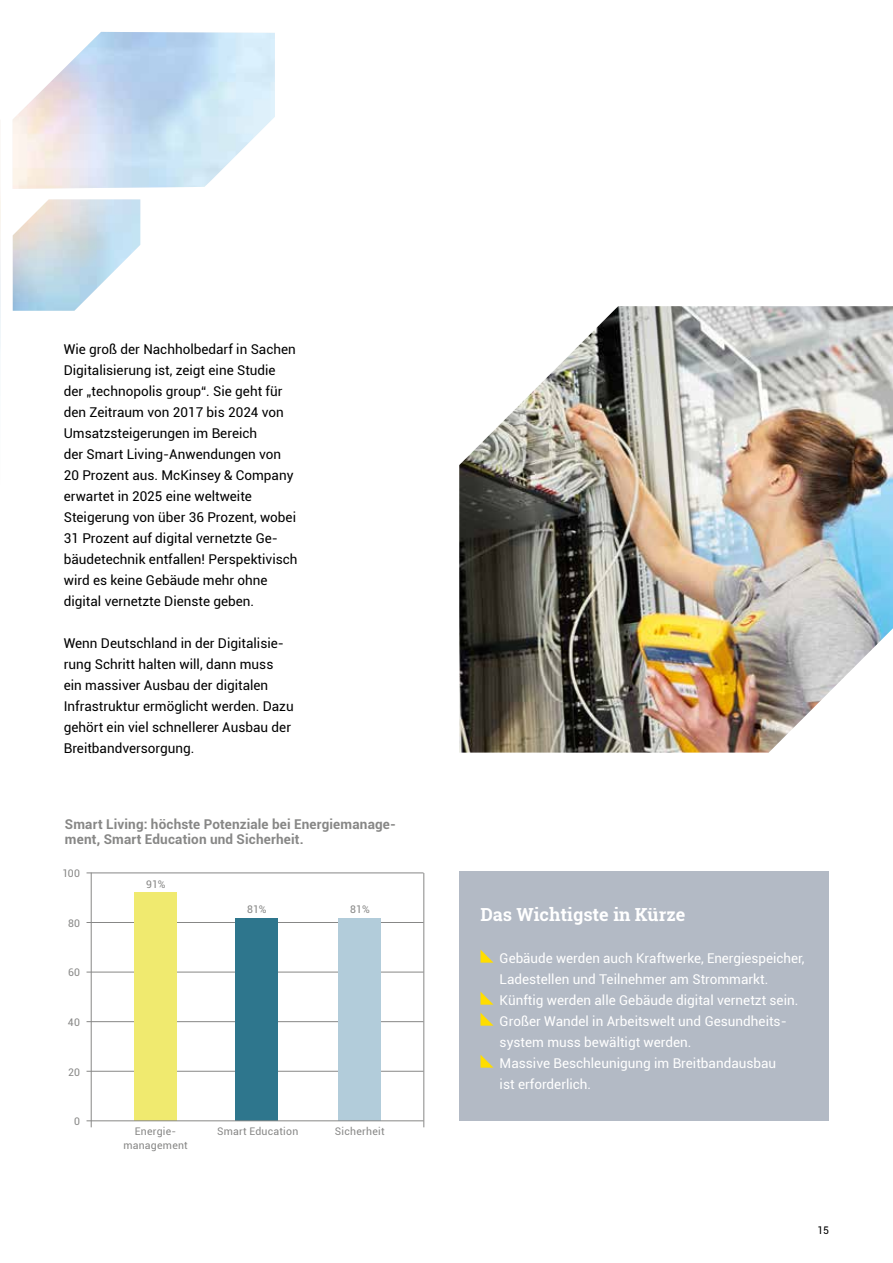
<style>
.page{position:relative;width:893px;height:1263px;background:#fff}
.page>*{position:absolute;margin:0;border:0;box-sizing:border-box;transform-origin:0 0}
.t1{font:700 18px "Roboto Slab";color:#fff}
.t2{font:13.5px/21px "Roboto";color:#000}
.t3{font:13.5px/21px "Roboto";color:#fff}
.t4{font:700 13.5px/15px "Roboto";letter-spacing:.01em;color:#878786}
.t5{font:10.5px/14.2px "Roboto";letter-spacing:.025em;color:#878786;text-align:center}
.t6{font:10.5px "Roboto";color:#000}
</style>
<div class="page">
<div style="left:459px;top:871px;width:370px;height:249px;background:#b3bac5"></div>
<svg style="left:480px;top:949px;width:14px;height:14px"></svg>
<svg style="left:480px;top:991px;width:14px;height:14px"></svg>
<svg style="left:480px;top:1012px;width:14px;height:14px"></svg>
<svg style="left:480px;top:1054px;width:14px;height:14px"></svg>
<hr style="left:91px;top:873px;width:1px;height:254px;background:#878786">
<hr style="left:423px;top:873px;width:1px;height:254px;background:#878786">
<hr style="left:87px;top:1071px;width:336px;height:1px;background:#878786">
<hr style="left:87px;top:1021px;width:336px;height:1px;background:#878786">
<hr style="left:87px;top:972px;width:336px;height:1px;background:#878786">
<hr style="left:87px;top:922px;width:336px;height:1px;background:#878786">
<hr style="left:87px;top:873px;width:336px;height:1px;background:#878786">
<div style="left:135px;top:892px;width:42px;height:229px;background:#f0ea6f"></div>
<div style="left:339px;top:918px;width:42px;height:203px;background:#b2ccda"></div>
<div style="left:236px;top:918px;width:42px;height:203px;background:#2e768d"></div>
<hr style="left:87px;top:1120px;width:336px;height:1px;background:#878786">
<img style="left:0;top:195px;width:1px;height:156px">
<img style="left:13px;top:199px;width:127px;height:112px">
<img style="left:459px;top:306px;width:434px;height:447px">
<p class="t2" style="left:64px;top:338px;width:235px">Wie groß der Nachholbedarf in Sachen Digitalisierung ist, zeigt eine Studie der „technopolis group“. Sie geht für den Zeitraum von 2017 bis 2024 von Umsatzsteigerungen im Bereich<br>der Smart Living-Anwendungen von 20 Prozent aus. McKinsey &amp; Company erwartet in 2025 eine weltweite Steigerung von über 36 Prozent, wobei 31 Prozent auf digital vernetzte Ge&shy;bäudetechnik entfallen! Perspektivisch wird es keine Gebäude mehr ohne digital vernetzte Dienste geben.</p>
<p class="t2" style="left:64px;top:632px;width:231px">Wenn Deutschland in der Digitalisie&shy;rung Schritt halten will, dann muss ein massiver Ausbau der digitalen Infrastruktur ermöglicht werden. Dazu gehört ein viel schnellerer Ausbau der Breitbandversorgung.</p>
<p class="t4" style="left:65px;top:816px;width:333px">Smart Living: höchste Potenziale bei Energiemanage&shy;ment, Smart Education und Sicherheit.</p>
<p class="t5" style="left:146px;top:876px;width:21px">91%</p>
<p class="t5" style="left:350px;top:902px;width:21px">81%</p>
<p class="t5" style="left:62px;top:866px;width:19px">100</p>
<p class="t5" style="left:247px;top:902px;width:21px">81%</p>
<p class="t5" style="left:68px;top:915px;width:14px">80</p>
<p class="t5" style="left:68px;top:965px;width:14px">60</p>
<p class="t5" style="left:68px;top:1015px;width:14px">40</p>
<p class="t5" style="left:68px;top:1064px;width:14px">20</p>
<p class="t5" style="left:74px;top:1114px;width:7px">0</p>
<p class="t5" style="left:123px;top:1124px;width:66px">Energie&shy;management</p>
<p class="t5" style="left:335px;top:1124px;width:51px">Sicherheit</p>
<p class="t5" style="left:217px;top:1124px;width:83px">Smart Education</p>
<h1 class="t1" style="left:480px;top:902px;width:206px">Das Wichtigste in Kürze</h1>
<p class="t3" style="left:500px;top:947px;width:306px">Gebäude werden auch Kraftwerke, Energiespeicher, Ladestellen und Teilnehmer am Strommarkt.<br>Künftig werden alle Gebäude digital vernetzt sein.<br>Großer Wandel in Arbeitswelt und Gesundheits&shy;system muss bewältigt werden.<br>Massive Beschleunigung im Breitbandausbau<br>ist erforderlich.</p>
<p class="t6" style="left:817px;top:1223px;width:13px">15</p>
</div>
